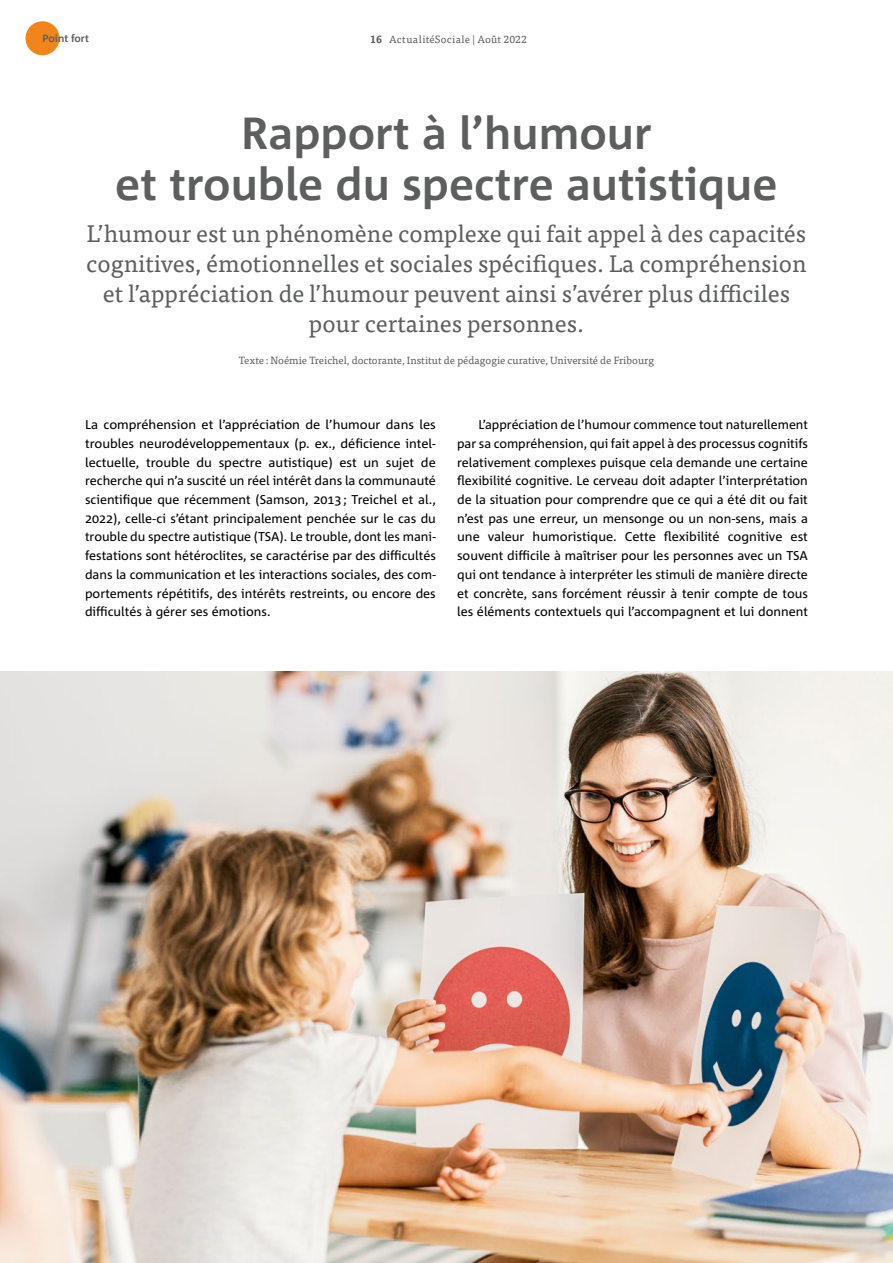
<style>
.page{position:relative;width:893px;height:1263px;background:#fff}
.page>*{position:absolute;margin:0;border:0;box-sizing:border-box;transform-origin:0 0}
.t1{font:700 45px/51px "Corpid Office C1";color:#5d5f5e;text-align:center}
.t2{font:24px/30px "Tisa Pro";color:#5d5f5e;text-align:center}
.t3{font:12.75px/18.8px "Corpid Office C1";color:#000;text-align:justify}
.t4{font:10.5px "Tisa Pro";color:#5d5f5e}
.t5{font:10.5px "Tisa Pro";letter-spacing:.02em;color:#5d5f5e}
.t6{font:700 10.5px "Corpid Office C1";color:#5d5f5e}
.s1{font-weight:700}
</style>
<div class="page">
<img style="left:0;top:672px;width:893px;height:591px">
<div style="left:26px;top:21px;width:34px;height:34px;background:#f28519;border-radius:50%"></div>
<p class="t6" style="left:43px;top:32px;width:48px">Point fort</p>
<p class="t5" style="left:370px;top:31px;width:158px"><span class="s1">16</span> ActualitéSociale | Août 2022</p>
<h1 class="t1" style="left:115px;top:106px;width:664px">Rapport à l’humour<br>et trouble du spectre autistique</h1>
<h2 class="t2" style="left:86px;top:217px;width:722px">L’humour est un phénomène complexe qui fait appel à des capacités cognitives, émotionnelles et sociales spécifiques. La compréhension et l’appréciation de l’humour peuvent ainsi s’avérer plus difficiles pour certaines personnes.</h2>
<p class="t4" style="left:239px;top:353px;width:417px">Texte : Noémie Treichel, doctorante, Institut de pédagogie curative, Université de Fribourg</p>
<p class="t3" style="left:85px;top:415px;width:352px">La compréhension et l’appréciation de l’humour dans les troubles neurodéveloppementaux (p. ex., déficience intel&shy;lectuelle, trouble du spectre autistique) est un sujet de recherche qui n’a suscité un réel intérêt dans la communauté scientifique que récemment (Samson, 2013; Treichel et al., 2022), celle-ci s’étant principalement penchée sur le cas du trouble du spectre autistique (TSA). Le trouble, dont les mani&shy;festations sont hétéroclites, se caractérise par des difficultés dans la communication et les interactions sociales, des com&shy;portements répétitifs, des intérêts restreints, ou encore des difficultés à gérer ses émotions.</p>
<p class="t3" style="left:457px;top:415px;width:352px;text-indent:21px">L’appréciation de l’humour commence tout naturellement par sa compréhension, qui fait appel à des processus cognitifs relativement complexes puisque cela demande une certaine flexibilité cognitive. Le cerveau doit adapter l’interprétation de la situation pour comprendre que ce qui a été dit ou fait n’est pas une erreur, un mensonge ou un non-sens, mais a une valeur humoristique. Cette flexibilité cognitive est souvent difficile à maîtriser pour les personnes avec un TSA qui ont tendance à interpréter les stimuli de manière directe et concrète, sans forcément réussir à tenir compte de tous les éléments contextuels qui l’accompagnent et lui donnent</p>
</div>
